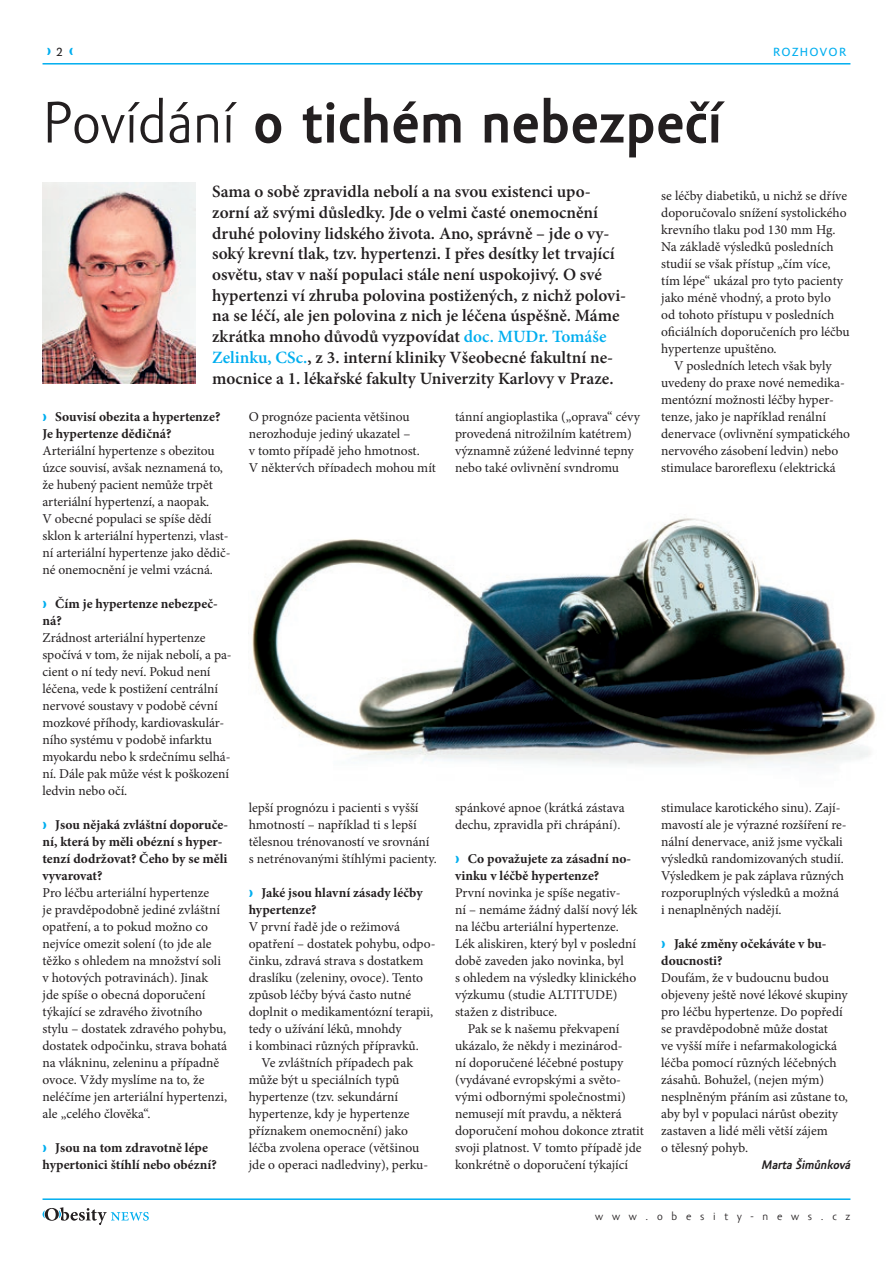
<style>
.page{position:relative;width:893px;height:1263px;background:#fff}
.page>*{position:absolute;margin:0;border:0;box-sizing:border-box;transform-origin:0 0}
.titulek_hlavní{font:700 60px "Amor Sans Pro";letter-spacing:.005em;color:#231f20}
.perex{font:600 17.25px/20.7px "Minion Pro";color:#231f20}
.text_1__odst{font:13.5px/17px "Minion Pro";letter-spacing:-.005em;color:#231f20}
.text{font:13.5px/17px "Minion Pro";letter-spacing:-.005em;color:#231f20}
.t1{font:700 13.5px/17px "Minion Pro";color:#231f20}
.podpis{font:italic 700 12.75px "Amor Sans Pro";color:#231f20}
.t2{font:12.15px "Amor Sans Text Pro";letter-spacing:.1em;color:#00aeef;scale:1.05 1}
.t3{font:12.15px "Amor Sans Text Pro";color:#231f20;scale:1.05 1}
.t4{font:11.4px "Amor Sans Pro";letter-spacing:.725em;color:#231f20;scale:1.05 1}
.s1{font-weight:400}
.s2{color:#00aeef}
</style>
<div class="page">
<img style="left:252px;top:518px;width:624px;height:247px">
<img style="left:43px;top:183px;width:152px;height:201px">
<hr style="left:43px;top:1198px;width:807px;height:2px;background:#00aeef">
<svg style="left:43px;top:1207px;width:106px;height:18px"></svg>
<hr style="left:43px;top:63px;width:807px;height:2px;background:#00aeef">
<p class="t3" style="left:56px;top:45px;width:8px">2</p>
<p class="t2" style="left:773px;top:45px;width:71px">ROZHOVOR</p>
<p class="titulek_hlavní" style="left:43px;top:88px;width:681px"><span class="s1">Povídání</span> o tichém nebezpečí</p>
<p class="perex" style="left:212px;top:181px;width:416px">Sama o sobě zpravidla nebolí a na svou existenci upo&shy;zorní až svými důsledky. Jde o velmi časté onemocnění druhé poloviny lidského života. Ano, správně – jde o vy&shy;soký krevní tlak, tzv. hypertenzi. I přes desítky let trvající osvětu, stav v naší populaci stále není uspokojivý. O své hypertenzi ví zhruba polovina postižených, z nichž polovi&shy;na se léčí, ale jen polovina z nich je léčena úspěšně. Máme zkrátka mnoho důvodů vyzpovídat <span class="s2">doc. MUDr. Tomáše Zelinku, CSc.</span>, z 3. interní kliniky Všeobecné fakultní ne&shy;mocnice a 1. lékařské fakulty Univerzity Karlovy v Praze.</p>
<p class="t1" style="left:43px;top:408px;width:179px;text-indent:13px">Souvisí obezita a hypertenze?<br>Je hypertenze dědičná?</p>
<p class="text_1__odst" style="left:43px;top:442px;width:190px">Arteriální hypertenze s obezitou úzce souvisí, avšak neznamená to, že hubený pacient nemůže trpět arteriální hypertenzí, a naopak.<br>V obecné populaci se spíše dědí sklon k arteriální hypertenzi, vlast‑ ní arteriální hypertenze jako dědič‑ né onemocnění je velmi vzácná.</p>
<p class="t1" style="left:43px;top:595px;width:177px;text-indent:13px">Čím je hypertenze nebezpeč&shy;ná?</p>
<p class="text_1__odst" style="left:43px;top:629px;width:191px">Zrádnost arteriální hypertenze spočívá v tom, že nijak nebolí, a pa‑ cient o ní tedy neví. Pokud není léčena, vede k postižení centrální nervové soustavy v podobě cévní mozkové příhody, kardiovaskulár‑ ního systému v podobě infarktu myokardu nebo k srdečnímu selhá‑ ní. Dále pak může vést k poškození ledvin nebo očí.</p>
<p class="t1" style="left:43px;top:816px;width:187px;text-indent:13px">Jsou nějaká zvláštní doporuče&shy;ní, která by měli obézní s hyper&shy;tenzí dodržovat? Čeho by se měli vyvarovat?</p>
<p class="text_1__odst" style="left:43px;top:884px;width:186px">Pro léčbu arteriální hypertenze<br>je pravděpodobně jediné zvláštní opatření, a to pokud možno co nejvíce omezit solení (to jde ale těžko s ohledem na množství soli v hotových potravinách). Jinak jde spíše o obecná doporučení týkající se zdravého životního stylu – dostatek zdravého pohybu, dostatek odpočinku, strava bohatá na vlákninu, zeleninu a případně ovoce. Vždy myslíme na to, že neléčíme jen arteriální hypertenzi, ale „celého člověka“.</p>
<p class="t1" style="left:43px;top:1139px;width:176px;text-align:center">Jsou na tom zdravotně lépe hypertonici štíhlí nebo obézní?</p>
<p class="text" style="left:661px;top:187px;width:190px">se léčby diabetiků, u nichž se dříve doporučovalo snížení systolického krevního tlaku pod 130 mm Hg.<br>Na základě výsledků posledních studií se však přístup „čím více, tím lépe“ ukázal pro tyto pacienty jako méně vhodný, a proto bylo<br>od tohoto přístupu v posledních oficiálních doporučeních pro léčbu hypertenze upuštěno.</p>
<p class="text" style="left:661px;top:357px;width:190px;text-indent:13px">V posledních letech však byly uvedeny do praxe nové nemedika‑ mentózní možnosti léčby hyper‑ tenze, jako je například renální denervace (ovlivnění sympatického nervového zásobení ledvin) nebo stimulace baroreflexu (elektrická</p>
<p class="text" style="left:455px;top:408px;width:186px">tánní angioplastika („oprava“ cévy provedená nitrožilním katétrem) významně zúžené ledvinné tepny nebo také ovlivnění syndromu</p>
<p class="text_1__odst" style="left:249px;top:408px;width:189px">O prognóze pacienta většinou nerozhoduje jediný ukazatel –<br>v tomto případě jeho hmotnost.<br>V některých případech mohou mít</p>
<p class="text_1__odst" style="left:249px;top:799px;width:189px">lepší prognózu i pacienti s vyšší hmotností – například ti s lepší tělesnou trénovaností ve srovnání s netrénovanými štíhlými pacienty.</p>
<p class="t1" style="left:249px;top:884px;width:175px;text-indent:13px">Jaké jsou hlavní zásady léčby hypertenze?</p>
<p class="text_1__odst" style="left:249px;top:918px;width:188px">V první řadě jde o režimová opatření – dostatek pohybu, odpo‑ činku, zdravá strava s dostatkem draslíku (zeleniny, ovoce). Tento způsob léčby bývá často nutné doplnit o medikamentózní terapii, tedy o užívání léků, mnohdy<br>i kombinaci různých přípravků.</p>
<p class="text" style="left:249px;top:1055px;width:181px;text-indent:13px">Ve zvláštních případech pak může být u speciálních typů hypertenze (tzv. sekundární hypertenze, kdy je hypertenze příznakem onemocnění) jako léčba zvolena operace (většinou jde o operaci nadledviny), perku‑</p>
<p class="text" style="left:455px;top:799px;width:171px">spánkové apnoe (krátká zástava dechu, zpravidla při chrápání).</p>
<p class="t1" style="left:455px;top:850px;width:178px;text-indent:13px">Co považujete za zásadní no&shy;vinku v léčbě hypertenze?</p>
<p class="text_1__odst" style="left:455px;top:884px;width:184px">První novinka je spíše negativ‑<br>ní – nemáme žádný další nový lék na léčbu arteriální hypertenze.<br>Lék aliskiren, který byl v poslední době zaveden jako novinka, byl<br>s ohledem na výsledky klinického výzkumu (studie ALTITUDE) stažen z distribuce.</p>
<p class="text" style="left:455px;top:1021px;width:190px;text-indent:13px">Pak se k našemu překvapení ukázalo, že někdy i mezinárod‑<br>ní doporučené léčebné postupy (vydávané evropskými a světo‑ vými odbornými společnostmi) nemusejí mít pravdu, a některá doporučení mohou dokonce ztratit svoji platnost. V tomto případě jde konkrétně o doporučení týkající</p>
<p class="text" style="left:661px;top:799px;width:187px">stimulace karotického sinu). Zají‑ mavostí ale je výrazné rozšíření re‑ nální denervace, aniž jsme vyčkali výsledků randomizovaných studií.<br>Výsledkem je pak záplava různých rozporuplných výsledků a možná<br>i nenaplněných nadějí.</p>
<p class="t1" style="left:661px;top:935px;width:167px;text-indent:13px">Jaké změny očekáváte v bu&shy;doucnosti?</p>
<p class="text_1__odst" style="left:661px;top:969px;width:188px">Doufám, že v budoucnu budou objeveny ještě nové lékové skupiny pro léčbu hypertenze. Do popředí se pravděpodobně může dostat<br>ve vyšší míře i nefarmakologická léčba pomocí různých léčebných zásahů. Bohužel, (nejen mým) nesplněným přáním asi zůstane to, aby byl v populaci nárůst obezity zastaven a lidé měli větší zájem<br>o tělesný pohyb.</p>
<p class="podpis" style="left:761px;top:1158px;width:94px">Marta Šimůnková</p>
<p class="t4" style="left:595px;top:1210px;width:244px">www.obesity‑news.cz</p>
</div>
